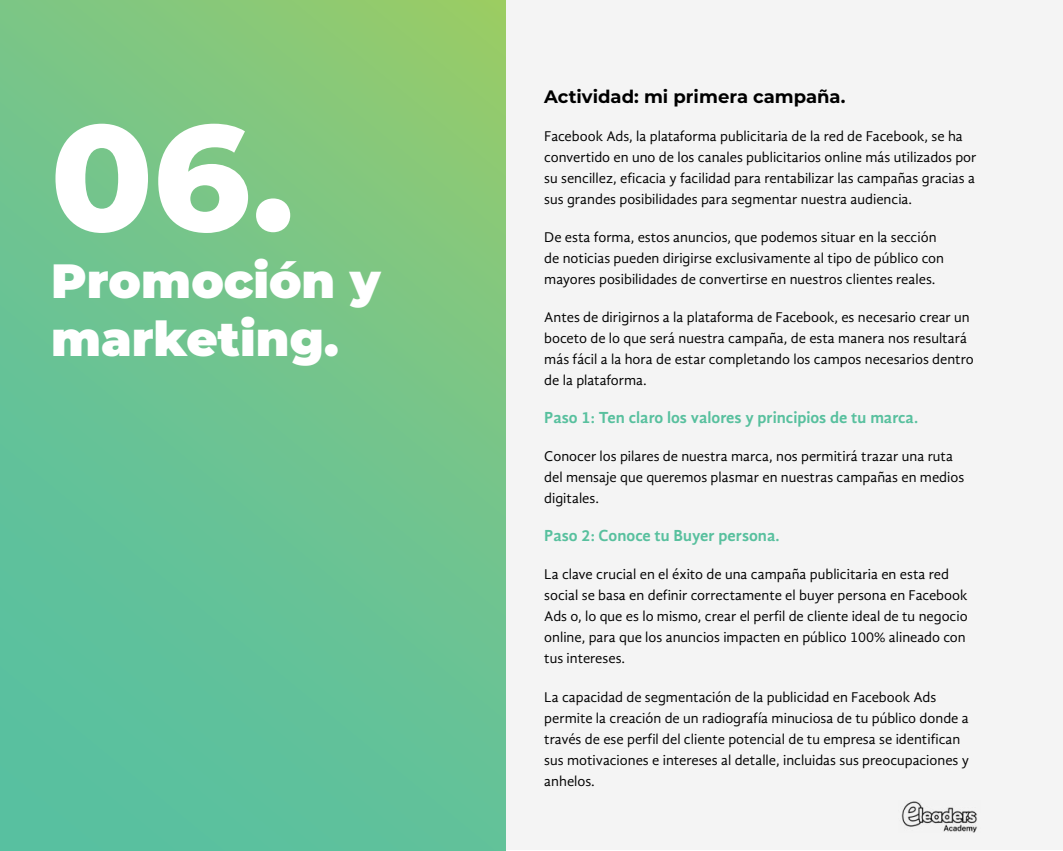
<style>
.page{position:relative;width:1063px;height:851px;background:#fff}
.page>*{position:absolute;margin:0;border:0;box-sizing:border-box;transform-origin:0 0}
.t1{font:800 150px "Montserrat";color:#fff}
.t2{font:900 48px/57.6px "Montserrat";color:#fff}
.t3{font:700 18px "Montserrat";color:#000}
.t4{font:700 16.5px "Gandhi Sans";color:#58c09e}
.t5{font:14.55px/21px "Gandhi Sans";color:#000}
</style>
<div class="page">
<div style="left:1px;top:1px;width:1061px;height:849px;background:#f4f4f4"></div>
<img style="left:901px;top:801px;width:76px;height:31px">
<svg style="left:0;top:0;width:505px;height:850px;background:#6fc38e"></svg>
<h1 class="t1" style="left:50px;top:68px;width:246px">06.</h1>
<h2 class="t2" style="left:51px;top:251px;width:331px">Promoción y marketing.</h2>
<p class="t3" style="left:544px;top:84px;width:303px">Actividad: mi primera campaña.</p>
<p class="t5" style="left:544px;top:126px;width:434px">Facebook Ads, la plataforma publicitaria de la red de Facebook, se ha convertido en uno de los canales publicitarios online más utilizados por su sencillez, eficacia y facilidad para rentabilizar las campañas gracias a sus grandes posibilidades para segmentar nuestra audiencia.</p>
<p class="t5" style="left:544px;top:227px;width:401px">De esta forma, estos anuncios, que podemos situar en la sección de noticias pueden dirigirse exclusivamente al tipo de público con mayores posibilidades de convertirse en nuestros clientes reales.</p>
<p class="t5" style="left:544px;top:307px;width:431px">Antes de dirigirnos a la plataforma de Facebook, es necesario crear un boceto de lo que será nuestra campaña, de esta manera nos resultará más fácil a la hora de estar completando los campos necesarios dentro de la plataforma.</p>
<p class="t4" style="left:544px;top:408px;width:375px">Paso 1: Ten claro los valores y principios de tu marca.</p>
<p class="t5" style="left:544px;top:446px;width:421px">Conocer los pilares de nuestra marca, nos permitirá trazar una ruta del mensaje que queremos plasmar en nuestras campañas en medios digitales.</p>
<p class="t4" style="left:544px;top:526px;width:237px">Paso 2: Conoce tu Buyer persona.</p>
<p class="t5" style="left:544px;top:564px;width:425px">La clave crucial en el éxito de una campaña publicitaria en esta red social se basa en definir correctamente el buyer persona en Facebook Ads o, lo que es lo mismo, crear el perfil de cliente ideal de tu negocio online, para que los anuncios impacten en público 100% alineado con tus intereses.</p>
<p class="t5" style="left:544px;top:686px;width:426px">La capacidad de segmentación de la publicidad en Facebook Ads permite la creación de un radiografía minuciosa de tu público donde a través de ese perfil del cliente potencial de tu empresa se identifican sus motivaciones e intereses al detalle, incluidas sus preocupaciones y anhelos.</p>
</div>
